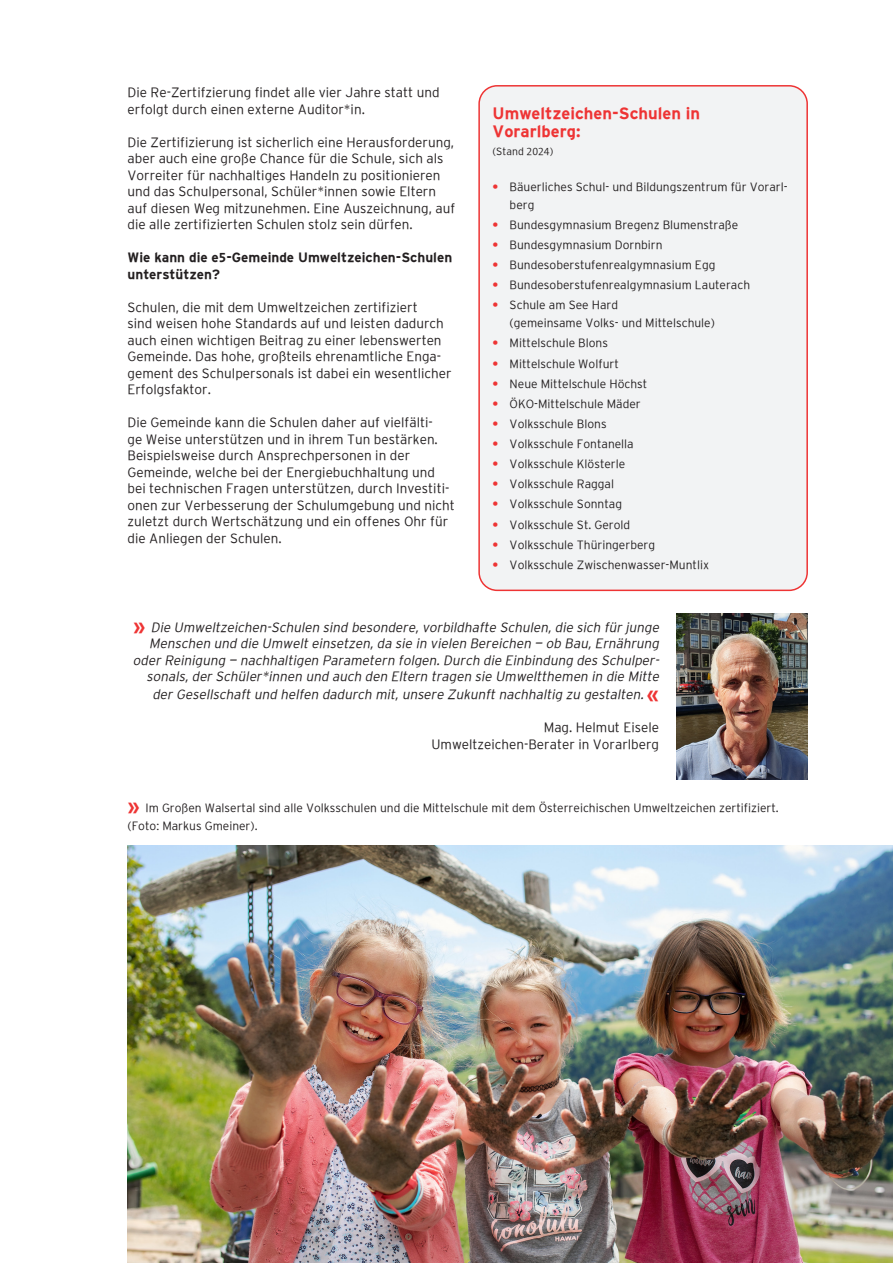
<style>
.page{position:relative;width:893px;height:1263px;background:#fff}
.page>*{position:absolute;margin:0;border:0;box-sizing:border-box;transform-origin:0 0}
.t1{font:700 16.5px/18px "Energieinstitut";color:#ee3434}
.t2{font:300 13.5px/16.5px "Energieinstitut";color:#231f20}
.t3{font:italic 300 13.5px/16.5px "Energieinstitut";color:#231f20;text-align:right}
.t4{font:700 13.5px/16.5px "Energieinstitut";color:#231f20}
.t5{font:300 12px/18px "Energieinstitut";color:#231f20}
.t6{font:300 10.5px "Energieinstitut";color:#231f20}
.s1{font-weight:700;color:#ee3434}
.s2{font-weight:700;font-style:normal;font-size:19.5px;color:#ee3434}
.s3{font-weight:700;font-size:19.5px;color:#ee3434}
</style>
<div class="page">
<img style="left:676px;top:614px;width:132px;height:166px">
<img style="left:128px;top:845px;width:765px;height:418px">
<div style="left:479px;top:86px;width:328px;height:504px;background:#f2f3f4;border-radius:18px"></div>
<div style="left:478px;top:85px;width:330px;height:506px;border:2px solid #ee3434;border-radius:18px"></div>
<p class="t2" style="left:128px;top:85px;width:313px">Die Re-Zertifzierung findet alle vier Jahre statt und erfolgt durch einen externe Auditor*in.</p>
<p class="t2" style="left:128px;top:134px;width:329px">Die Zertifizierung ist sicherlich eine Herausforderung, aber auch eine große Chance für die Schule, sich als Vorreiter für nachhaltiges Handeln zu positionieren und das Schulpersonal, Schüler*innen sowie Eltern auf diesen Weg mitzunehmen. Eine Auszeichnung, auf die alle zertifizierten Schulen stolz sein dürfen.</p>
<p class="t4" style="left:128px;top:250px;width:326px">Wie kann die e5-Gemeinde Umweltzeichen-Schulen unterstützen?</p>
<p class="t2" style="left:128px;top:299px;width:326px">Schulen, die mit dem Umweltzeichen zertifiziert<br>sind weisen hohe Standards auf und leisten dadurch auch einen wichtigen Beitrag zu einer lebenswerten Gemeinde. Das hohe, großteils ehrenamtliche Enga&shy;gement des Schulpersonals ist dabei ein wesentlicher Erfolgsfaktor.</p>
<p class="t2" style="left:128px;top:415px;width:329px">Die Gemeinde kann die Schulen daher auf vielfälti-<br>ge Weise unterstützen und in ihrem Tun bestärken.<br>Beispielsweise durch Ansprechpersonen in der Gemeinde, welche bei der Energiebuchhaltung und bei technischen Fragen unterstützen, durch Investiti&shy;onen zur Verbesserung der Schulumgebung und nicht zuletzt durch Wertschätzung und ein offenes Ohr für die Anliegen der Schulen.</p>
<p class="t1" style="left:493px;top:104px;width:209px">Umweltzeichen-Schulen in<br>Vorarlberg:</p>
<p class="t6" style="left:493px;top:145px;width:62px">(Stand 2024)</p>
<p class="t5" style="left:510px;top:178px;width:279px;text-indent:-17px"><span class="s1">•</span> Bäuerliches Schul- und Bildungszentrum für Vorarl&shy;berg</p>
<p class="t5" style="left:493px;top:216px;width:247px"><span class="s1">•</span> Bundesgymnasium Bregenz Blumenstraße</p>
<p class="t5" style="left:493px;top:236px;width:171px"><span class="s1">•</span> Bundesgymnasium Dornbirn</p>
<p class="t5" style="left:493px;top:256px;width:224px"><span class="s1">•</span> Bundesoberstufenrealgymnasium Egg</p>
<p class="t5" style="left:493px;top:276px;width:259px"><span class="s1">•</span> Bundesoberstufenrealgymnasium Lauterach</p>
<p class="t5" style="left:510px;top:296px;width:207px;text-indent:-17px"><span class="s1">•</span> Schule am See Hard<br>(gemeinsame Volks- und Mittelschule)</p>
<p class="t5" style="left:493px;top:334px;width:117px"><span class="s1">•</span> Mittelschule Blons</p>
<p class="t5" style="left:493px;top:355px;width:128px"><span class="s1">•</span> Mittelschule Wolfurt</p>
<p class="t5" style="left:493px;top:375px;width:156px"><span class="s1">•</span> Neue Mittelschule Höchst</p>
<p class="t5" style="left:493px;top:395px;width:150px"><span class="s1">•</span> ÖKO-Mittelschule Mäder</p>
<p class="t5" style="left:493px;top:415px;width:115px"><span class="s1">•</span> Volksschule Blons</p>
<p class="t5" style="left:493px;top:435px;width:143px"><span class="s1">•</span> Volksschule Fontanella</p>
<p class="t5" style="left:493px;top:455px;width:134px"><span class="s1">•</span> Volksschule Klösterle</p>
<p class="t5" style="left:493px;top:475px;width:123px"><span class="s1">•</span> Volksschule Raggal</p>
<p class="t5" style="left:493px;top:495px;width:131px"><span class="s1">•</span> Volksschule Sonntag</p>
<p class="t5" style="left:493px;top:516px;width:139px"><span class="s1">•</span> Volksschule St. Gerold</p>
<p class="t5" style="left:493px;top:536px;width:164px"><span class="s1">•</span> Volksschule Thüringerberg</p>
<p class="t5" style="left:493px;top:556px;width:218px"><span class="s1">•</span> Volksschule Zwischenwasser-Muntlix</p>
<p class="t3" style="left:133px;top:619px;width:530px"><span class="s2">»</span> Die Umweltzeichen-Schulen sind besondere,vorbildhafte Schulen,die sich für junge Menschen und die Umwelteinsetzen,da sie in vielen Bereichen — ob Bau,Ernährung oder Reinigung — nachhaltigen Parametern folgen.Durch die Einbindung des Schulper&shy;sonals,der Schüler*innen und auch den Eltern tragen sie Umweltthemen in die Mitte</p>
<p class="t3" style="left:152px;top:686px;width:508px">der Gesellschaftund helfen dadurch mit,unsere Zukunftnachhaltig zu gestalten. <span class="s2">«</span></p>
<p class="t2" style="left:431px;top:719px;width:229px;text-align:right">Mag. Helmut Eisele<br>Umweltzeichen-Berater in Vorarlberg</p>
<p class="t5" style="left:128px;top:799px;width:653px"><span class="s3">»</span> Im Großen Walsertal sind alle Volksschulen und die Mittelschule mit dem Österreichischen Umweltzeichen zertifiziert. (Foto: Markus Gmeiner).</p>
</div>
